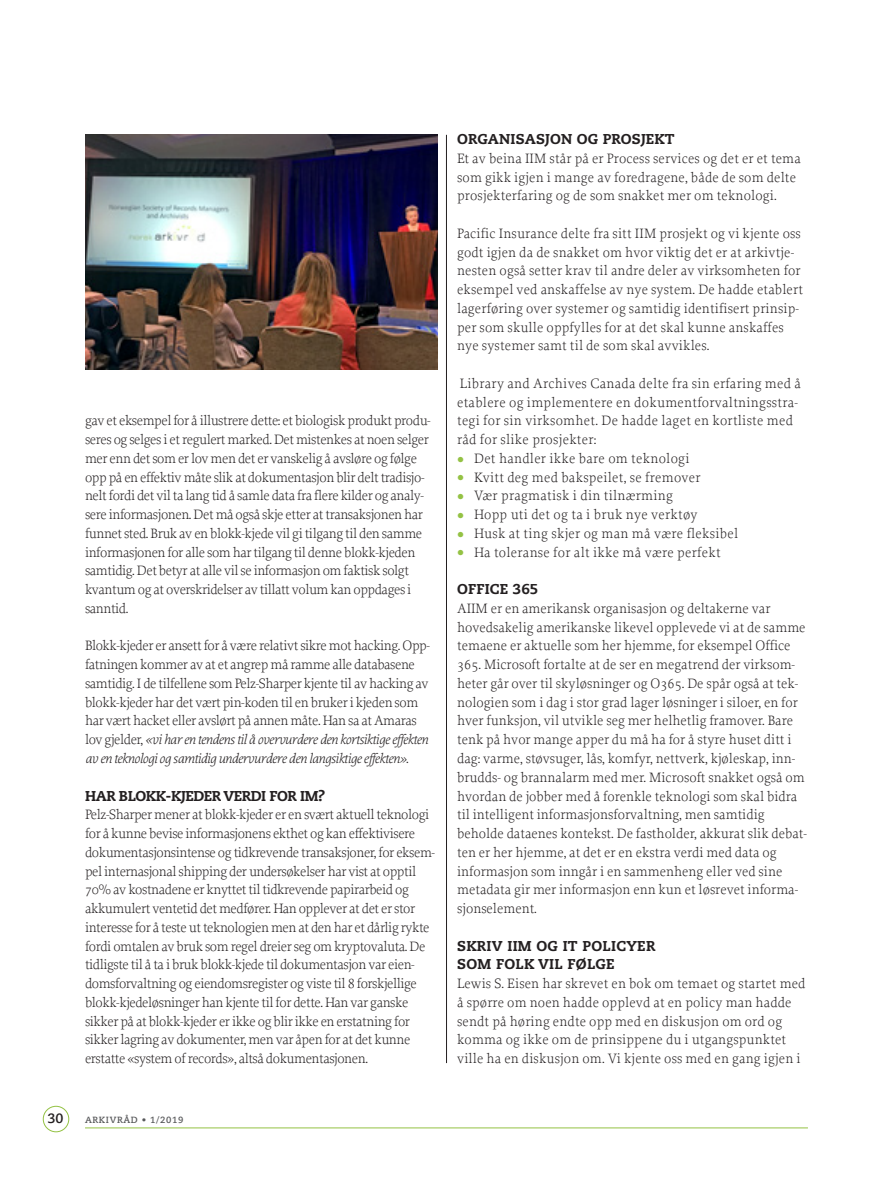
<style>
.page{position:relative;width:893px;height:1191px;background:#fff}
.page>*{position:absolute;margin:0;border:0;box-sizing:border-box;transform-origin:0 0}
.t1{font:300 14.25px/18.8px "Proforma";letter-spacing:-.03em;color:#231f20}
.t2{font:300 14.25px/18.8px "Proforma";color:#231f20}
.t3{font:300 14.25px/18.8px "Proforma";letter-spacing:.02em;color:#231f20}
.t4{font:800 14.25px/18.8px "Caecilia LT Std";letter-spacing:.01em;color:#231f20}
.t5{font:800 14.25px "Caecilia LT Std";letter-spacing:-.03em;color:#231f20}
.t6{font:700 13.5px "Caecilia LT Std";color:#231f20}
.t7{font:700 9px "Caecilia LT Std";letter-spacing:.07em;color:#57585a}
.s1{font-style:italic}
.s2{font-weight:700;font-size:21px;color:#94c244}
</style>
<div class="page">
<hr style="left:446px;top:135px;width:1px;height:928px;background:#231f20">
<img style="left:85px;top:135px;width:352px;height:234px">
<hr style="left:85px;top:1127px;width:723px;height:1px;background:#94c244">
<div style="left:43px;top:1106px;width:26px;height:26px;border:1px solid #94c244;border-radius:50%"></div>
<p class="t1" style="left:85px;top:411px;width:347px">gav et eksempel for å illustrere dette: et biologisk produkt produ&shy;seres og selges i et regulert marked. Det mistenkes at noen selger mer enn det som er lov men det er vanskelig å avsløre og følge opp på en effektiv måte slik at dokumentasjon blir delt tradisjo&shy;nelt fordi det vil ta lang tid å samle data fra flere kilder og analy&shy;sere informasjonen. Det må også skje etter at transaksjonen har funnet sted. Bruk av en blokk-kjede vil gi tilgang til den samme informasjonen for alle som har tilgang til denne blokk-kjeden samtidig. Det betyr at alle vil se informasjon om faktisk solgt kvantum og at overskridelser av tillatt volum kan oppdages i sanntid.</p>
<p class="t1" style="left:85px;top:636px;width:346px">Blokk-kjeder er ansett for å være relativt sikre mot hacking. Opp&shy;fatningen kommer av at et angrep må ramme alle databasene samtidig. I de tilfellene som Pelz-Sharper kjente til av hacking av blokk-kjeder har det vært pin-koden til en bruker i kjeden som har vært hacket eller avslørt på annen måte. Han sa at Amaras lov gjelder, <span class="s1">«vi har en tendens til å overvurdere den kortsiktige effekten av en teknologi og samtidig undervurdere den langsiktige effekten»</span>.</p>
<p class="t5" style="left:85px;top:786px;width:241px">HAR BLOKK-KJEDER VERDI FOR IM?</p>
<p class="t1" style="left:85px;top:805px;width:352px">Pelz-Sharper mener at blokk-kjeder er en svært aktuell teknologi for å kunne bevise informasjonens ekthet og kan effektivisere dokumentasjonsintense og tidkrevende transaksjoner, for eksem&shy;pel internasjonal shipping der undersøkelser har vist at opptil 70% av kostnadene er knyttet til tidkrevende papirarbeid og akkumulert ventetid det medfører. Han opplever at det er stor interesse for å teste ut teknologien men at den har et dårlig rykte fordi omtalen av bruk som regel dreier seg om kryptovaluta. De tidligste til å ta i bruk blokk-kjede til dokumentasjon var eien&shy;domsforvaltning og eiendomsregister og viste til 8 forskjellige blokk-kjedeløsninger han kjente til for dette. Han var ganske sikker på at blokk-kjeder er ikke og blir ikke en erstatning for sikker lagring av dokumenter, men var åpen for at det kunne erstatte «system of records», altså dokumentasjonen.</p>
<p class="t6" style="left:48px;top:1110px;width:17px">30</p>
<p class="t7" style="left:85px;top:1114px;width:100px">ARKIVRÅD • 1/2019</p>
<p class="t4" style="left:457px;top:130px;width:219px">ORGANISASJON OG PROSJEKT</p>
<p class="t2" style="left:457px;top:149px;width:345px">Et av beina IIM står på er Process services og det er et tema som gikk igjen i mange av foredragene, både de som delte prosjekterfaring og de som snakket mer om teknologi.</p>
<p class="t2" style="left:457px;top:224px;width:347px">Pacific Insurance delte fra sitt IIM prosjekt og vi kjente oss godt igjen da de snakket om hvor viktig det er at arkivtje&shy;nesten også setter krav til andre deler av virksomheten for eksempel ved anskaffelse av nye system. De hadde etablert lagerføring over systemer og samtidig identifisert prinsip&shy;per som skulle oppfylles for at det skal kunne anskaffes nye systemer samt til de som skal avvikles.</p>
<p class="t3" style="left:457px;top:374px;width:345px">Library and Archives Canada delte fra sin erfaring med å etablere og implementere en dokumentforvaltningsstra&shy;tegi for sin virksomhet. De hadde laget en kortliste med råd for slike prosjekter:</p>
<p class="t3" style="left:457px;top:448px;width:234px"><span class="s2">•</span> Det handler ikke bare om teknologi</p>
<p class="t3" style="left:457px;top:467px;width:245px"><span class="s2">•</span> Kvitt deg med bakspeilet, se fremover</p>
<p class="t3" style="left:457px;top:486px;width:217px"><span class="s2">•</span> Vær pragmatisk i din tilnærming</p>
<p class="t3" style="left:457px;top:505px;width:242px"><span class="s2">•</span> Hopp uti det og ta i bruk nye verktøy</p>
<p class="t3" style="left:457px;top:523px;width:283px"><span class="s2">•</span> Husk at ting skjer og man må være fleksibel</p>
<p class="t3" style="left:457px;top:542px;width:265px"><span class="s2">•</span> Ha toleranse for alt ikke må være perfekt</p>
<p class="t4" style="left:457px;top:580px;width:83px">OFFICE 365</p>
<p class="t2" style="left:457px;top:598px;width:351px">AIIM er en amerikansk organisasjon og deltakerne var hovedsakelig amerikanske likevel opplevede vi at de samme temaene er aktuelle som her hjemme, for eksempel Office 365. Microsoft fortalte at de ser en megatrend der virksom&shy;heter går over til skyløsninger og O365. De spår også at tek&shy;nologien som i dag i stor grad lager løsninger i siloer, en for hver funksjon, vil utvikle seg mer helhetlig framover. Bare tenk på hvor mange apper du må ha for å styre huset ditt i dag: varme, støvsuger, lås, komfyr, nettverk, kjøleskap, inn&shy;brudds- og brannalarm med mer. Microsoft snakket også om hvordan de jobber med å forenkle teknologi som skal bidra til intelligent informasjonsforvaltning, men samtidig beholde dataenes kontekst. De fastholder, akkurat slik debat&shy;ten er her hjemme, at det er en ekstra verdi med data og informasjon som inngår i en sammenheng eller ved sine metadata gir mer informasjon enn kun et løsrevet informa&shy;sjonselement.</p>
<p class="t4" style="left:457px;top:936px;width:200px">SKRIV IIM OG IT POLICYER<br>SOM FOLK VIL FØLGE</p>
<p class="t2" style="left:457px;top:974px;width:350px">Lewis S. Eisen har skrevet en bok om temaet og startet med å spørre om noen hadde opplevd at en policy man hadde sendt på høring endte opp med en diskusjon om ord og komma og ikke om de prinsippene du i utgangspunktet ville ha en diskusjon om. Vi kjente oss med en gang igjen i</p>
</div>
